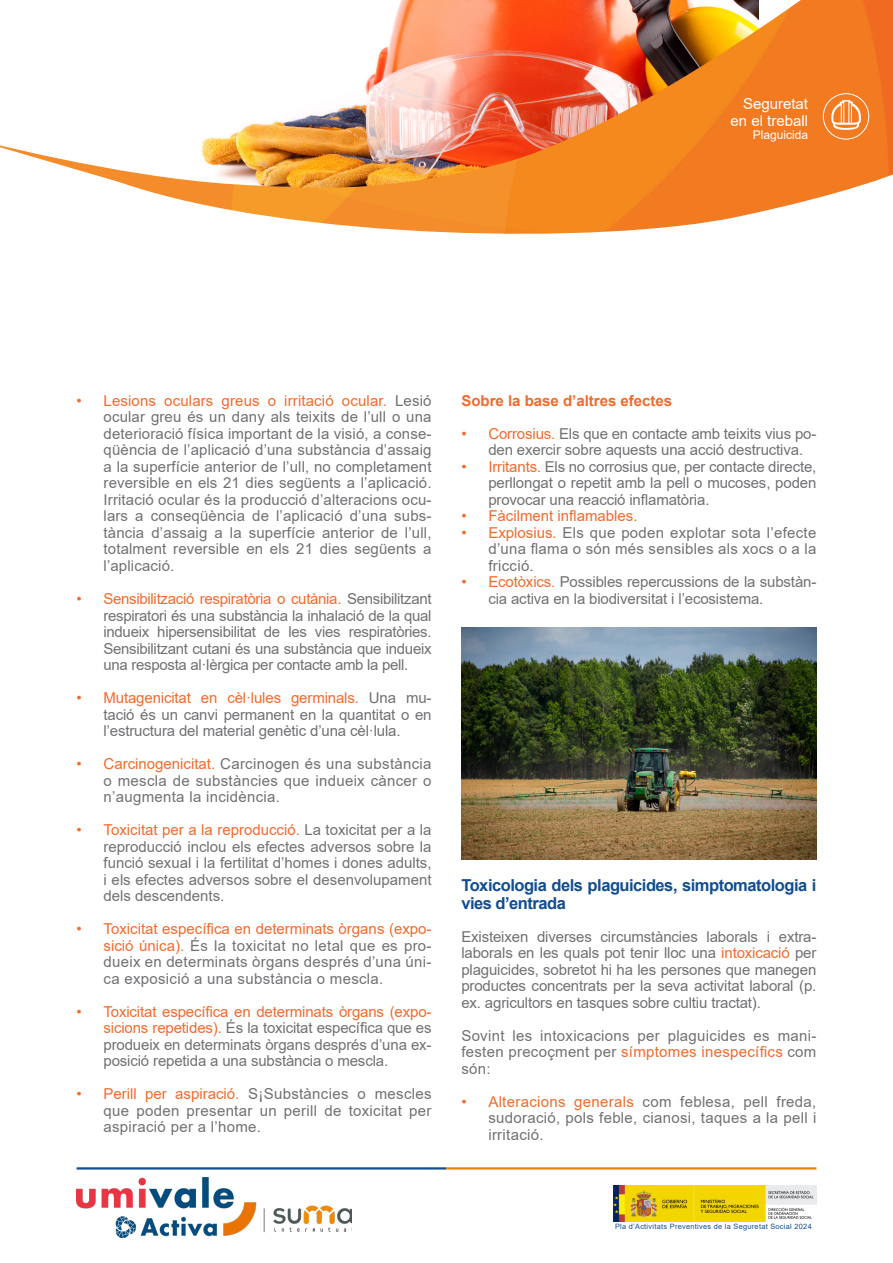
<style>
.page{position:relative;width:893px;height:1263px;background:#fff}
.page>*{position:absolute;margin:0;border:0;box-sizing:border-box;transform-origin:0 0}
.t1{font:700 16.5px/18px "Arial";letter-spacing:-.03em;color:#124d91}
.t2{font:15px/16.5px "Arial";letter-spacing:-.01em;color:#717074;text-align:justify}
.t3{font:700 15px "Arial";color:#f26a2c}
.t4{font:15px "Arial";color:#f26a2c}
.t5{font:15px/16.5px "Arial";color:#fff;text-align:right}
.t6{font:12px "Arial";color:#fff}
.t7{font:7.35px "Arial";letter-spacing:.04em;color:#124d91}
.s1{color:#f26a2c}
</style>
<div class="page">
<img style="left:614px;top:1185px;width:202px;height:36px">
<hr style="left:77px;top:1167px;width:369px;height:2px;background:#124d91">
<hr style="left:446px;top:1167px;width:370px;height:2px;background:#e78208">
<img style="left:77px;top:1178px;width:275px;height:59px">
<img style="left:0;top:0;width:893px;height:234px">
<svg style="left:831px;top:100px;width:30px;height:30px"></svg>
<div style="left:823px;top:93px;width:46px;height:47px;border:1px solid #fff;border-radius:50%"></div>
<img style="left:461px;top:627px;width:355px;height:232px">
<p class="t5" style="left:731px;top:96px;width:79px">Seguretat en el treball</p>
<p class="t6" style="left:753px;top:127px;width:57px">Plaguicida</p>
<p class="t2" style="left:104px;top:392px;width:330px;text-indent:-27px"><span class="s1">• Lesions oculars greus o irritació ocular.</span> Lesió ocular greu és un dany als teixits de l’ull o una deterioració física important de la visió, a conse&shy;qüència de l’aplicació d’una substància d’assaig a la superfície anterior de l’ull, no completament reversible en els 21 dies següents a l’aplicació.<br>Irritació ocular és la producció d’alteracions ocu&shy;lars a conseqüència de l’aplicació d’una subs&shy;tància d’assaig a la superfície anterior de l’ull, totalment reversible en els 21 dies següents a l’aplicació.</p>
<p class="t2" style="left:104px;top:590px;width:330px;text-indent:-27px"><span class="s1">• Sensibilització respiratòria o cutània.</span> Sensibilitzant respiratori és una substància la inhalació de la qual indueix hipersensibilitat de les vies respiratòries.<br>Sensibilitzant cutani és una substància que indueix una resposta al·lèrgica per contacte amb la pell.</p>
<p class="t2" style="left:104px;top:689px;width:330px;text-indent:-27px"><span class="s1">• Mutagenicitat en cèl·lules germinals.</span> Una mu&shy;tació és un canvi permanent en la quantitat o en l’estructura del material genètic d’una cèl·lula.</p>
<p class="t2" style="left:104px;top:755px;width:330px;text-indent:-27px"><span class="s1">• Carcinogenicitat.</span> Carcinogen és una substància o mescla de substàncies que indueix càncer o n’augmenta la incidència.</p>
<p class="t2" style="left:104px;top:821px;width:330px;text-indent:-27px"><span class="s1">• Toxicitat per a la reproducció.</span> La toxicitat per a la reproducció inclou els efectes adversos sobre la funció sexual i la fertilitat d’homes i dones adults, i els efectes adversos sobre el desenvolupament dels descendents.</p>
<p class="t2" style="left:104px;top:920px;width:330px;text-indent:-27px"><span class="s1">• Toxicitat específica en determinats òrgans (expo&shy;sició única).</span> És la toxicitat no letal que es pro&shy;dueix en determinats òrgans després d’una úni&shy;ca exposició a una substància o mescla.</p>
<p class="t2" style="left:104px;top:1003px;width:330px;text-indent:-27px"><span class="s1">• Toxicitat específica en determinats òrgans (expo&shy;sicions repetides).</span> És la toxicitat específica que es produeix en determinats òrgans després d’una ex&shy;posició repetida a una substància o mescla.</p>
<p class="t2" style="left:104px;top:1085px;width:330px;text-indent:-27px"><span class="s1">• Perill per aspiració.</span> S¡Substàncies o mescles que poden presentar un perill de toxicitat per aspiració per a l’home.</p>
<p class="t3" style="left:461px;top:390px;width:212px">Sobre la base d’altres efectes</p>
<p class="t2" style="left:488px;top:425px;width:330px;text-indent:-27px"><span class="s1">• Corrosius.</span> Els que en contacte amb teixits vius po&shy;den exercir sobre aquests una acció destructiva.</p>
<p class="t2" style="left:488px;top:458px;width:330px;text-indent:-27px"><span class="s1">• Irritants.</span> Els no corrosius que, per contacte directe, perllongat o repetit amb la pell o mucoses, poden provocar una reacció inflamatòria.</p>
<p class="t4" style="left:461px;top:506px;width:178px">• Fàcilment inflamables.</p>
<p class="t2" style="left:488px;top:524px;width:329px;text-indent:-27px"><span class="s1">• Explosius.</span> Els que poden explotar sota l’efecte d’una flama o són més sensibles als xocs o a la fricció.</p>
<p class="t2" style="left:488px;top:574px;width:330px;text-indent:-27px"><span class="s1">• Ecotòxics.</span> Possibles repercussions de la substàn&shy;cia activa en la biodiversitat i l’ecosistema.</p>
<p class="t1" style="left:461px;top:876px;width:357px">Toxicologia dels plaguicides, simptomatologia i vies d’entrada</p>
<p class="t2" style="left:461px;top:928px;width:357px">Existeixen diverses circumstàncies laborals i extra&shy;laborals en les quals pot tenir lloc una <span class="s1">intoxicació</span> per plaguicides, sobretot hi ha les persones que manegen productes concentrats per la seva activitat laboral (p. ex. agricultors en tasques sobre cultiu tractat).</p>
<p class="t2" style="left:461px;top:1027px;width:357px">Sovint les intoxicacions per plaguicides es mani&shy;festen precoçment per <span class="s1">símptomes inespecífics</span> com són:</p>
<p class="t2" style="left:488px;top:1093px;width:330px;text-indent:-27px"><span class="s1">• Alteracions generals</span> com feblesa, pell freda, sudoració, pols feble, cianosi, taques a la pell i irritació.</p>
<p class="t7" style="left:615px;top:1221px;width:198px">Pla d’Activitats Preventives de la Seguretat Social 2024</p>
</div>
